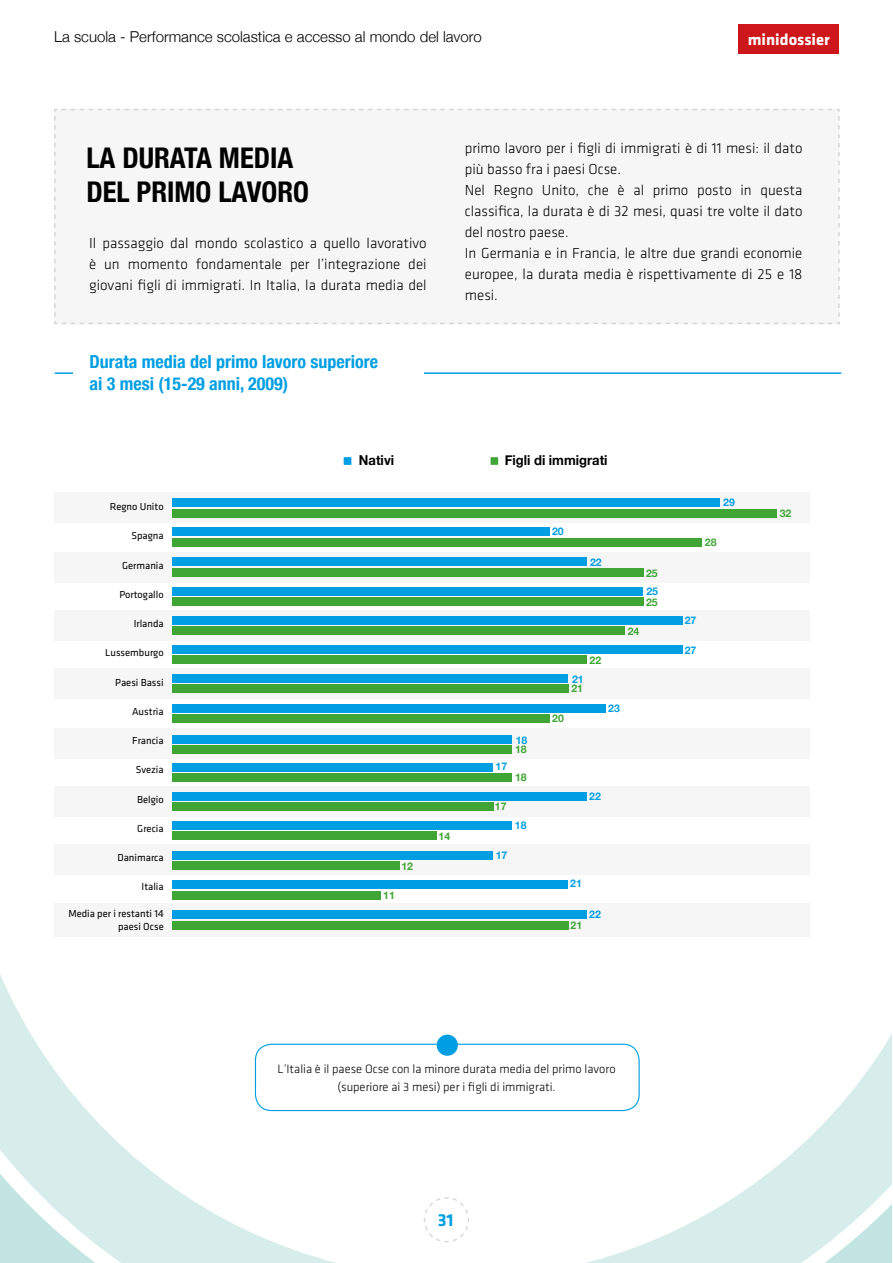
<style>
.page{position:relative;width:893px;height:1263px;background:#fff}
.page>*{position:absolute;margin:0;border:0;box-sizing:border-box;transform-origin:0 0}
.t1{font:700 condensed 28.5px/34.2px "Helvetica Neue";color:#000}
.t2{font:700 condensed 18px/21.6px "Helvetica Neue";color:#009fe3}
.t3{font:700 18px "Klavika";color:#009fe3}
.t4{font:700 16.5px "Klavika";color:#fff}
.t5{font:300 15px/21px "Klavika";color:#000;text-align:justify}
.t6{font:300 15px "Helvetica Neue";color:#000}
.t7{font:700 13.65px "Helvetica Neue";color:#000;scale:.95 1}
.t8{font:300 12.6px/18.3px "Klavika";color:#000;text-align:center}
.t9{font:10.5px/12.6px "Klavika";color:#000;text-align:right}
.t10{font:700 10.5px "Helvetica Neue";color:#009fe3}
.t11{font:700 10.5px "Helvetica Neue";color:#3fa535}
</style>
<div class="page">
<div style="left:54px;top:729px;width:756px;height:30px;background:#f6f6f6"></div>
<div style="left:54px;top:668px;width:756px;height:30px;background:#f6f6f6"></div>
<div style="left:54px;top:610px;width:756px;height:31px;background:#f6f6f6"></div>
<div style="left:54px;top:552px;width:756px;height:30px;background:#f6f6f6"></div>
<div style="left:54px;top:492px;width:756px;height:31px;background:#f6f6f6"></div>
<div style="left:54px;top:108px;width:786px;height:217px;background:#f6f6f6"></div>
<div style="left:739px;top:24px;width:100px;height:30px;background:#cd171a"></div>
<hr style="left:55px;top:372px;width:786px;height:2px;background:#009fe3">
<svg style="left:73px;top:372px;width:351px;height:2px"></svg>
<div style="left:172px;top:509px;width:605px;height:9px;background:#3fa535"></div>
<div style="left:489px;top:456px;width:11px;height:10px;background:#3fa535;border:2px solid #fff"></div>
<div style="left:342px;top:456px;width:11px;height:10px;background:#009fe3;border:1px solid #fff"></div>
<div style="left:172px;top:538px;width:529px;height:9px;background:#3fa535"></div>
<div style="left:172px;top:568px;width:471px;height:9px;background:#3fa535"></div>
<div style="left:172px;top:597px;width:471px;height:9px;background:#3fa535"></div>
<div style="left:172px;top:626px;width:453px;height:9px;background:#3fa535"></div>
<div style="left:172px;top:655px;width:415px;height:9px;background:#3fa535"></div>
<div style="left:172px;top:684px;width:396px;height:9px;background:#3fa535"></div>
<div style="left:172px;top:714px;width:378px;height:9px;background:#3fa535"></div>
<div style="left:172px;top:745px;width:340px;height:9px;background:#3fa535"></div>
<div style="left:172px;top:498px;width:548px;height:9px;background:#009fe3"></div>
<div style="left:172px;top:527px;width:378px;height:9px;background:#009fe3"></div>
<div style="left:172px;top:557px;width:415px;height:9px;background:#009fe3"></div>
<div style="left:172px;top:587px;width:471px;height:8px;background:#009fe3"></div>
<div style="left:172px;top:616px;width:511px;height:9px;background:#009fe3"></div>
<div style="left:172px;top:645px;width:511px;height:8px;background:#009fe3"></div>
<div style="left:172px;top:674px;width:396px;height:8px;background:#009fe3"></div>
<div style="left:172px;top:704px;width:434px;height:9px;background:#009fe3"></div>
<div style="left:172px;top:735px;width:340px;height:8px;background:#009fe3"></div>
<div style="left:172px;top:763px;width:321px;height:8px;background:#009fe3"></div>
<svg style="left:0;top:773px;width:892px;height:490px"></svg>
<p class="t6" style="left:54px;top:25px;width:429px">La scuola - Performance scolastica e accesso al mondo del lavoro</p>
<p class="t4" style="left:748px;top:31px;width:83px">minidossier</p>
<h1 class="t1" style="left:86px;top:139px;width:224px">LA DURATA MEDIA<br>DEL PRIMO LAVORO</h1>
<p class="t5" style="left:89px;top:233px;width:339px">Il passaggio dal mondo scolastico a quello lavorativo è un momento fondamentale per l’integrazione dei giovani figli di immigrati. In Italia, la durata media del</p>
<p class="t2" style="left:90px;top:350px;width:290px">Durata media del primo lavoro superiore ai 3 mesi (15-29 anni, 2009)</p>
<p class="t5" style="left:465px;top:138px;width:339px;text-align:left">primo lavoro per i figli di immigrati è di 11 mesi: il dato più basso fra i paesi Ocse.<br>Nel Regno Unito, che è al primo posto in questa classifica, la durata è di 32 mesi, quasi tre volte il dato del nostro paese.<br>In Germania e in Francia, le altre due grandi economie europee, la durata media è rispettivamente di 25 e 18 mesi.</p>
<p class="t9" style="left:110px;top:500px;width:55px">Regno Unito</p>
<p class="t9" style="left:131px;top:530px;width:34px">Spagna</p>
<p class="t9" style="left:122px;top:559px;width:43px">Germania</p>
<p class="t9" style="left:119px;top:588px;width:46px">Portogallo</p>
<p class="t9" style="left:134px;top:617px;width:32px">Irlanda</p>
<p class="t9" style="left:105px;top:647px;width:60px">Lussemburgo</p>
<p class="t9" style="left:115px;top:676px;width:50px">Paesi Bassi</p>
<p class="t9" style="left:132px;top:705px;width:33px">Austria</p>
<p class="t9" style="left:132px;top:734px;width:33px">Francia</p>
<p class="t9" style="left:136px;top:764px;width:30px">Svezia</p>
<p class="t9" style="left:137px;top:793px;width:28px">Belgio</p>
<p class="t9" style="left:137px;top:822px;width:28px">Grecia</p>
<p class="t9" style="left:118px;top:851px;width:48px">Danimarca</p>
<p class="t9" style="left:142px;top:881px;width:24px">Italia</p>
<p class="t9" style="left:68px;top:908px;width:97px">Media per i restanti 14 paesi Ocse</p>
<p class="t7" style="left:359px;top:449px;width:38px">Nativi</p>
<p class="t7" style="left:505px;top:449px;width:110px">Figli di immigrati</p>
<p class="t11" style="left:401px;top:858px;width:13px">12</p>
<p class="t11" style="left:383px;top:887px;width:13px">11</p>
<p class="t11" style="left:439px;top:828px;width:13px">14</p>
<p class="t10" style="left:496px;top:758px;width:13px">17</p>
<p class="t11" style="left:495px;top:798px;width:13px">17</p>
<p class="t10" style="left:516px;top:732px;width:13px">18</p>
<p class="t11" style="left:515px;top:741px;width:13px">18</p>
<p class="t11" style="left:515px;top:769px;width:13px">18</p>
<p class="t10" style="left:515px;top:817px;width:13px">18</p>
<p class="t10" style="left:496px;top:847px;width:13px">17</p>
<p class="t10" style="left:552px;top:523px;width:13px">20</p>
<p class="t10" style="left:590px;top:553px;width:13px">22</p>
<p class="t11" style="left:646px;top:565px;width:13px">25</p>
<p class="t11" style="left:646px;top:594px;width:13px">25</p>
<p class="t10" style="left:646px;top:583px;width:13px">25</p>
<p class="t11" style="left:628px;top:623px;width:13px">24</p>
<p class="t11" style="left:589px;top:652px;width:13px">22</p>
<p class="t10" style="left:572px;top:671px;width:13px">21</p>
<p class="t11" style="left:571px;top:680px;width:13px">21</p>
<p class="t11" style="left:552px;top:710px;width:13px">20</p>
<p class="t10" style="left:608px;top:700px;width:13px">23</p>
<p class="t10" style="left:589px;top:788px;width:13px">22</p>
<p class="t10" style="left:570px;top:875px;width:13px">21</p>
<p class="t11" style="left:570px;top:917px;width:13px">21</p>
<p class="t10" style="left:589px;top:906px;width:13px">22</p>
<p class="t10" style="left:723px;top:494px;width:13px">29</p>
<p class="t11" style="left:705px;top:534px;width:13px">28</p>
<p class="t10" style="left:685px;top:612px;width:13px">27</p>
<p class="t10" style="left:685px;top:642px;width:13px">27</p>
<p class="t11" style="left:780px;top:505px;width:13px">32</p>
<p class="t8" style="left:277px;top:1059px;width:340px">L’Italia è il paese Ocse con la minore durata media del primo lavoro (superiore ai 3 mesi) per i figli di immigrati.</p>
<p class="t3" style="left:438px;top:1210px;width:17px">31</p>
</div>
